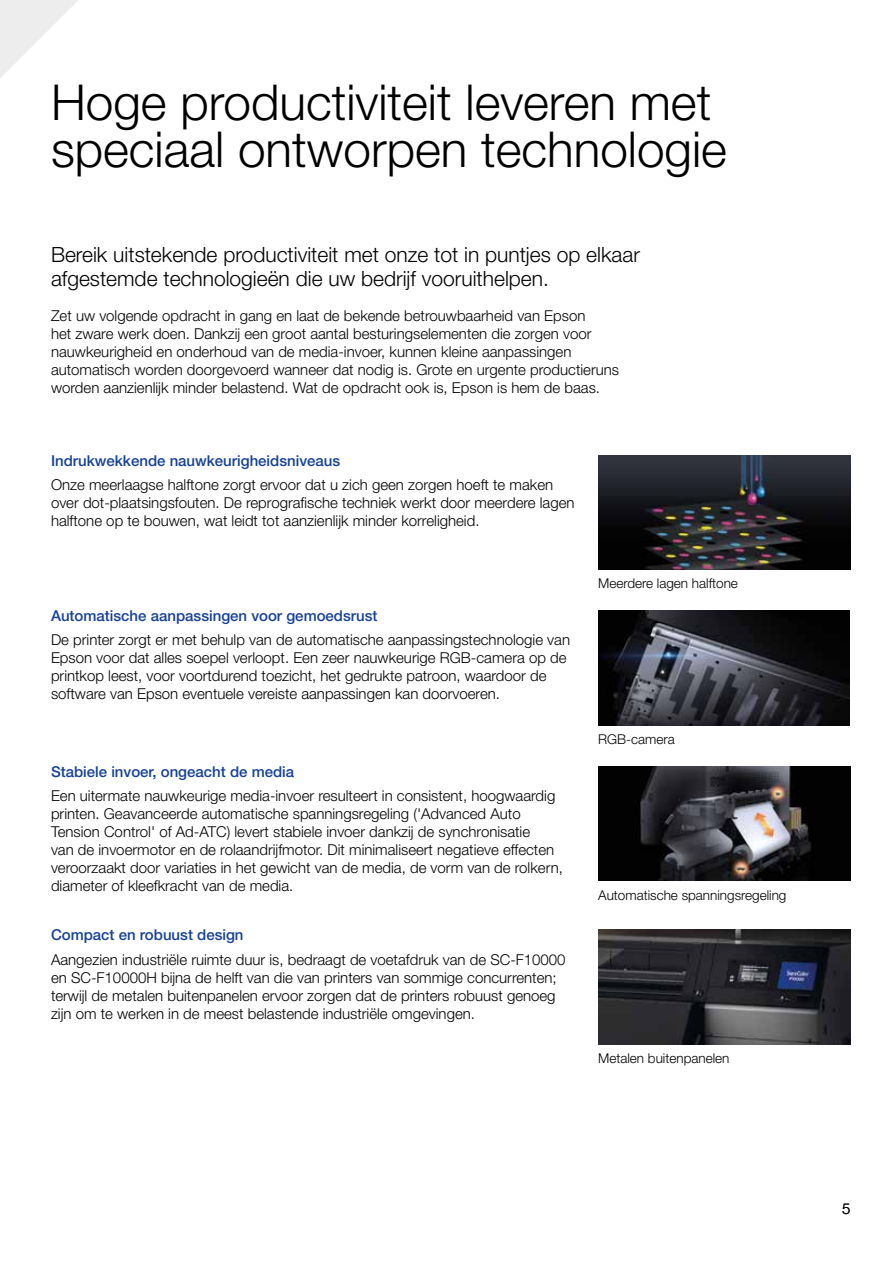
<style>
.page{position:relative;width:893px;height:1263px;background:#fff}
.page>*{position:absolute;margin:0;border:0;box-sizing:border-box;transform-origin:0 0}
.t1{font:300 49.5px/46.5px "Helvetica Neue LT Pro";color:#000}
.t2{font:300 21px/24px "Helvetica Neue LT Pro";color:#000}
.t3{font:300 15px/18px "Helvetica Neue LT Pro";color:#000}
.t4{font:500 15px "Helvetica Neue LT Pro";color:#164194}
.t5{font:300 13.5px "Helvetica Neue LT Pro";color:#000}
</style>
<div class="page">
<img style="left:598px;top:455px;width:252px;height:115px">
<img style="left:598px;top:610px;width:252px;height:115px">
<img style="left:598px;top:766px;width:252px;height:115px">
<img style="left:598px;top:929px;width:252px;height:115px">
<svg style="left:0;top:0;width:78px;height:78px"></svg>
<h1 class="t1" style="left:51px;top:78px;width:677px">Hoge productiviteit leveren met speciaal ontworpen technologie</h1>
<h2 class="t2" style="left:51px;top:242px;width:590px">Bereik uitstekende productiviteit met onze tot in puntjes op elkaar afgestemde technologieën die uw bedrijf vooruithelpen.</h2>
<p class="t3" style="left:51px;top:306px;width:569px">Zet uw volgende opdracht in gang en laat de bekende betrouwbaarheid van Epson<br>het zware werk doen. Dankzij een groot aantal besturingselementen die zorgen voor nauwkeurigheid en onderhoud van de media-invoer, kunnen kleine aanpassingen automatisch worden doorgevoerd wanneer dat nodig is. Grote en urgente productieruns worden aanzienlijk minder belastend. Wat de opdracht ook is, Epson is hem de baas.</p>
<p class="t4" style="left:51px;top:451px;width:291px">Indrukwekkende nauwkeurigheidsniveaus</p>
<p class="t3" style="left:51px;top:475px;width:525px">Onze meerlaagse halftone zorgt ervoor dat u zich geen zorgen hoeft te maken over dot-plaatsingsfouten. De reprografische techniek werkt door meerdere lagen halftone op te bouwen, wat leidt tot aanzienlijk minder korreligheid.</p>
<p class="t4" style="left:51px;top:607px;width:328px">Automatische aanpassingen voor gemoedsrust</p>
<p class="t3" style="left:51px;top:631px;width:521px">De printer zorgt er met behulp van de automatische aanpassingstechnologie van Epson voor dat alles soepel verloopt. Een zeer nauwkeurige RGB-camera op de printkop leest, voor voortdurend toezicht, het gedrukte patroon, waardoor de software van Epson eventuele vereiste aanpassingen kan doorvoeren.</p>
<p class="t4" style="left:51px;top:762px;width:245px">Stabiele invoer, ongeacht de media</p>
<p class="t3" style="left:51px;top:786px;width:513px">Een uitermate nauwkeurige media-invoer resulteert in consistent, hoogwaardig printen. Geavanceerde automatische spanningsregeling ('Advanced Auto Tension Control' of Ad-ATC) levert stabiele invoer dankzij de synchronisatie<br>van de invoermotor en de rolaandrijfmotor. Dit minimaliseert negatieve effecten veroorzaakt door variaties in het gewicht van de media, de vorm van de rolkern, diameter of kleefkracht van de media.</p>
<p class="t4" style="left:51px;top:926px;width:194px">Compact en robuust design</p>
<p class="t3" style="left:51px;top:950px;width:516px">Aangezien industriële ruimte duur is, bedraagt de voetafdruk van de SC-F10000 en SC-F10000H bijna de helft van die van printers van sommige concurrenten; terwijl de metalen buitenpanelen ervoor zorgen dat de printers robuust genoeg zijn om te werken in de meest belastende industriële omgevingen.</p>
<p class="t5" style="left:598px;top:575px;width:141px">Meerdere lagen halftone</p>
<p class="t5" style="left:598px;top:731px;width:78px">RGB-camera</p>
<p class="t5" style="left:598px;top:886px;width:190px">Automatische spanningsregeling</p>
<p class="t5" style="left:598px;top:1050px;width:133px">Metalen buitenpanelen</p>
<p class="t3" style="left:842px;top:1199px;width:10px">5</p>
</div>
